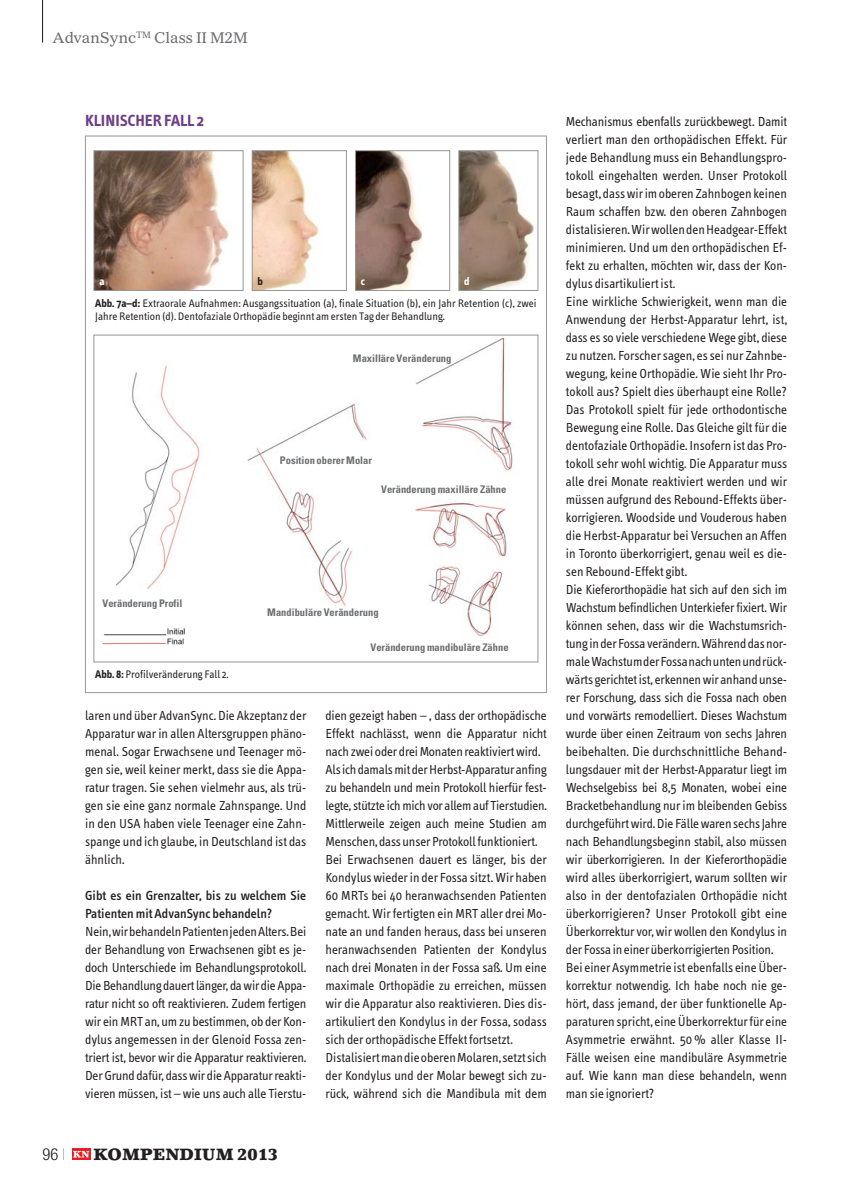
<style>
.page{position:relative;width:851px;height:1191px;background:#fff}
.page>*{position:absolute;margin:0;border:0;box-sizing:border-box;transform-origin:0 0}
.t1{font:700 16.5px "Info Text";color:#6e3f88}
.t2{font:300 condensed 16.5px "Helvetica Neue";color:#231f20}
.t3{font:900 16.2px "Lino Letter";color:#231f20}
.t4{font:15px "Gazette LH";color:#6d6e70}
.t5{font:13.5px/18px "Info Text";color:#231f20;text-align:justify}
.t6{font:500 13.5px/18px "Info Text";color:#231f20}
.t7{font:11.25px/13.5px "Info Text";color:#231f20}
.t8{font:700 11.25px "Info Text";color:#fff}
.t9{font:700 11.25px "Info Text";color:#231f20}
.t10{font:700 condensed 10.5px "Univers";color:#6d6e70}
.s1{font-weight:700}
.s2{font-weight:200;font-stretch:normal}
</style>
<div class="page">
<hr style="left:42px;top:0;width:1px;height:43px;background:#231f20">
<svg style="left:72px;top:1148px;width:18px;height:12px"></svg>
<svg style="left:73px;top:1150px;width:16px;height:7px"></svg>
<img style="left:96px;top:152px;width:133px;height:137px">
<div style="left:94px;top:150px;width:149px;height:141px;border:1px solid #939598"></div>
<img style="left:254px;top:152px;width:65px;height:137px">
<div style="left:252px;top:150px;width:94px;height:141px;border:1px solid #939598"></div>
<img style="left:357px;top:152px;width:64px;height:137px">
<div style="left:355px;top:150px;width:95px;height:141px;border:1px solid #939598"></div>
<img style="left:460px;top:152px;width:75px;height:137px">
<div style="left:458px;top:150px;width:80px;height:141px;border:1px solid #939598"></div>
<img style="left:117px;top:338px;width:396px;height:299px">
<div style="left:94px;top:335px;width:444px;height:327px;border:1px solid #939598"></div>
<img style="left:102px;top:611px;width:95px;height:34px">
<p class="t4" style="left:53px;top:30px;width:197px">AdvanSync<sup>TM</sup> Class II M2M</p>
<p class="t1" style="left:85px;top:114px;width:120px">KLINISCHER FALL 2</p>
<p class="t8" style="left:99px;top:277px;width:7px">a</p>
<p class="t9" style="left:257px;top:277px;width:7px">b</p>
<p class="t8" style="left:361px;top:277px;width:6px">c</p>
<p class="t8" style="left:464px;top:277px;width:7px">d</p>
<p class="t7" style="left:95px;top:297px;width:443px"><span class="s1">Abb. 7a–d:</span> Extraorale Aufnahmen: Ausgangssituation (a), finale Situation (b), ein Jahr Retention (c), zwei<br>Jahre Retention (d). Dentofaziale Orthopädie beginnt am ersten Tag der Behandlung.</p>
<p class="t10" style="left:353px;top:354px;width:100px">Maxilläre Veränderung</p>
<p class="t10" style="left:280px;top:456px;width:93px">Position oberer Molar</p>
<p class="t10" style="left:381px;top:485px;width:127px">Veränderung maxilläre Zähne</p>
<p class="t10" style="left:102px;top:599px;width:81px">Veränderung Profil</p>
<p class="t7" style="left:95px;top:669px;width:135px"><span class="s1">Abb. 8:</span> Profilveränderung Fall 2.</p>
<p class="t10" style="left:267px;top:608px;width:113px">Mandibuläre Veränderung</p>
<p class="t10" style="left:370px;top:643px;width:140px">Veränderung mandibuläre Zähne</p>
<p class="t5" style="left:85px;top:708px;width:223px">laren und über AdvanSync. Die Akzeptanz der Apparatur war in allen Altersgruppen phäno&shy;menal. Sogar Erwachsene und Teenager mö&shy;gen sie, weil keiner merkt, dass sie die Appa&shy;ratur tragen. Sie sehen vielmehr aus, als trü&shy;gen sie eine ganz normale Zahnspange. Und in den USA haben viele Teenager eine Zahn&shy;spange und ich glaube, in Deutschland ist das ähnlich.</p>
<p class="t6" style="left:85px;top:888px;width:223px">Gibt es ein Grenzalter, bis zu welchem Sie<br>Patienten mit AdvanSync behandeln?</p>
<p class="t5" style="left:85px;top:924px;width:223px">Nein, wir behandeln Patienten jeden Alters. Bei der Behandlung von Erwachsenen gibt es je&shy;doch Unterschiede im Behandlungsprotokoll.<br>Die Behandlung dauert länger, da wir die Appa&shy;ratur nicht so oft reaktivieren. Zudem fertigen wir ein MRT an, um zu bestimmen, ob der Kon&shy;dylus angemessen in der Glenoid Fossa zen&shy;triert ist, bevor wir die Apparatur reaktivieren.<br>Der Grund dafür, dass wir die Apparatur reakti&shy;vieren müssen, ist – wie uns auch alle Tierstu-</p>
<p class="t5" style="left:325px;top:708px;width:223px;text-align:left">dien gezeigt haben – , dass der orthopädische Effekt nachlässt, wenn die Apparatur nicht nach zwei oder drei Monaten reaktiviert wird.<br>Als ich damals mit der Herbst-Apparatur anfing zu behandeln und mein Protokoll hierfür fest&shy;legte, stützte ich mich vor allem auf Tierstudien.<br>Mittlerweile zeigen auch meine Studien am Menschen, dass unser Protokoll funktioniert.<br>Bei Erwachsenen dauert es länger, bis der Kondylus wieder in der Fossa sitzt. Wir haben 60 MRTs bei 40 heranwachsenden Patienten gemacht. Wir fertigten ein MRT aller drei Mo&shy;nate an und fanden heraus, dass bei unseren heranwachsenden Patienten der Kondylus nach drei Monaten in der Fossa saß. Um eine maximale Orthopädie zu erreichen, müssen wir die Apparatur also reaktivieren. Dies dis&shy;artikuliert den Kondylus in der Fossa, sodass sich der orthopädische Effekt fortsetzt.<br>Distalisiert man die oberen Molaren, setzt sich der Kondylus und der Molar bewegt sich zu&shy;rück, während sich die Mandibula mit dem</p>
<p class="t2" style="left:43px;top:1148px;width:24px">96 <span class="s2">I</span></p>
<p class="t3" style="left:93px;top:1148px;width:186px">KOMPENDIUM 2013</p>
<p class="t5" style="left:566px;top:114px;width:223px;text-align:left">Mechanismus ebenfalls zurückbewegt. Damit verliert man den orthopädischen Effekt. Für jede Behandlung muss ein Behandlungspro&shy;tokoll eingehalten werden. Unser Protokoll besagt, dass wir im oberen Zahnbogen keinen Raum schaffen bzw. den oberen Zahnbogen distalisieren. Wir wollen den Headgear-Effekt minimieren. Und um den orthopädischen Ef&shy;fekt zu erhalten, möchten wir, dass der Kon - dylus disartikuliert ist.<br>Eine wirkliche Schwierigkeit, wenn man die Anwendung der Herbst-Apparatur lehrt, ist, dass es so viele verschiedene Wege gibt, diese zu nutzen. Forscher sagen, es sei nur Zahnbe&shy;wegung, keine Orthopädie. Wie sieht Ihr Pro&shy;tokoll aus? Spielt dies überhaupt eine Rolle?<br>Das Protokoll spielt für jede orthodontische Bewegung eine Rolle. Das Gleiche gilt für die dentofaziale Orthopädie. Insofern ist das Pro&shy;tokoll sehr wohl wichtig. Die Apparatur muss alle drei Monate reaktiviert werden und wir müssen aufgrund des Rebound-Effekts über&shy;korrigieren. Woodside und Vouderous haben die Herbst-Apparatur bei Versuchen an Affen in Toronto überkorrigiert, genau weil es die&shy;sen Rebound-Effekt gibt.<br>Die Kieferorthopädie hat sich auf den sich im Wachstum befindlichen Unterkiefer fixiert. Wir können sehen, dass wir die Wachstumsrich&shy;tung in der Fossa verändern. Während das nor&shy;male Wachstum der Fossa nach unten und rück&shy;wärts gerichtet ist, erkennen wir anhand unse&shy;rer Forschung, dass sich die Fossa nach oben und vorwärts remodelliert. Dieses Wachstum wurde über einen Zeitraum von sechs Jahren beibehalten. Die durchschnittliche Behand&shy;lungsdauer mit der Herbst-Apparatur liegt im Wechselgebiss bei 8,5 Monaten, wobei eine Bracketbehandlung nur im bleibenden Gebiss durchgeführt wird. Die Fälle waren sechs Jahre nach Behandlungsbeginn stabil, also müssen wir überkorrigieren. In der Kieferorthopädie wird alles überkorrigiert, warum sollten wir also in der dentofazialen Orthopädie nicht überkorrigieren? Unser Protokoll gibt eine Überkorrektur vor, wir wollen den Kondylus in der Fossa in einer überkorrigierten Position.<br>Bei einer Asymmetrie ist ebenfalls eine Über&shy;korrektur notwendig. Ich habe noch nie ge&shy;hört, dass jemand, der über funktionelle Ap&shy;paraturen spricht, eine Überkorrektur für eine Asymmetrie erwähnt. 50% aller Klasse II-Fälle weisen eine mandibuläre Asymmetrie auf. Wie kann man diese behandeln, wenn man sie ignoriert?</p>
</div>
